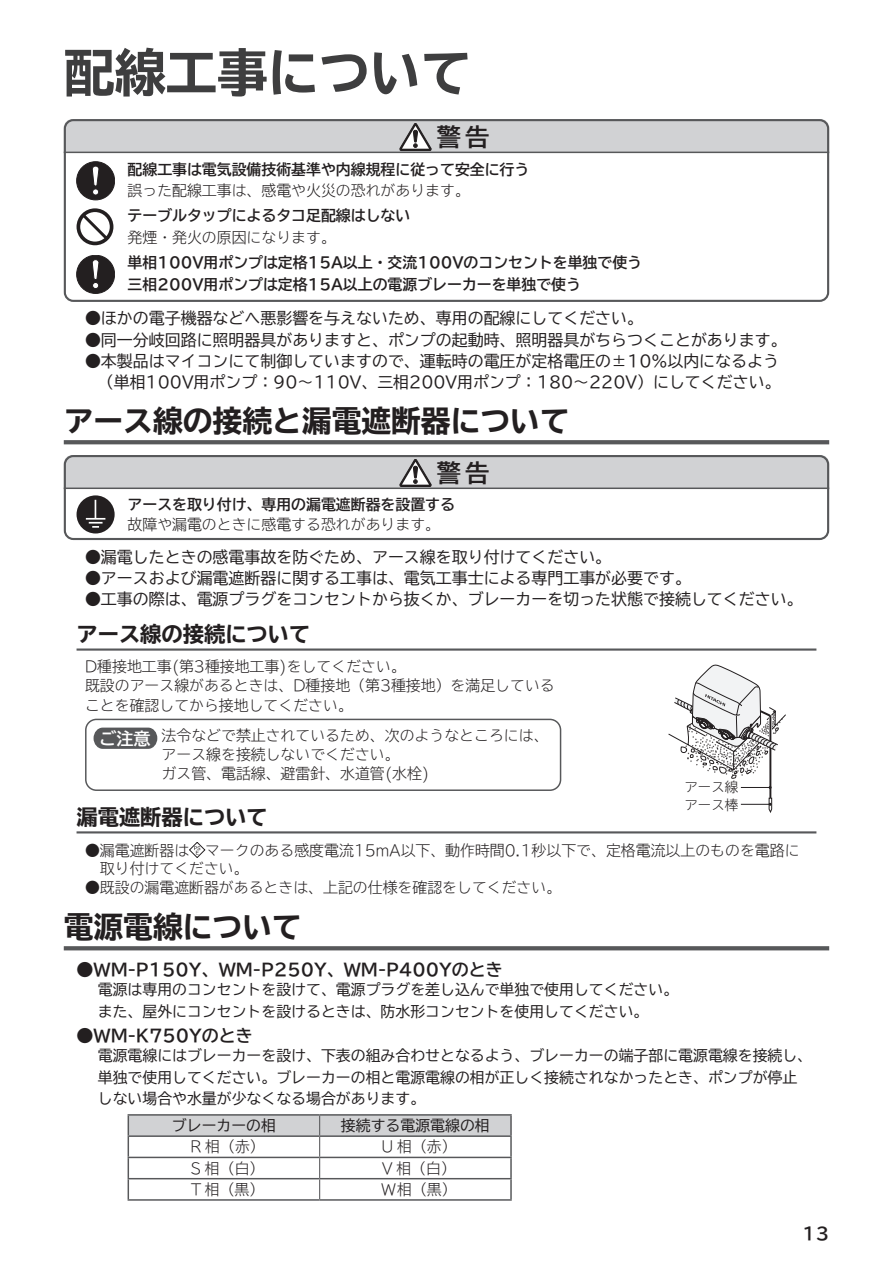
<style>
.page{position:relative;width:893px;height:1263px;background:#fff}
.page>*{position:absolute;margin:0;border:0;box-sizing:border-box;transform-origin:0 0}
.t1{font:700 expanded 51px "TBUD Go Std";color:#3e3e3f}
.t2{font:700 expanded 29.7px "TBUD Go Std";color:#231f20}
.t3{font:24.3px "TBUD Go Std Bold 90 pv RKSJ H";color:#231f20}
.t4{font:700 expanded 21.3px "TBUD Go Std";color:#231f20}
.t5{font:700 16.95px "TBUD Go Std";color:#231f20}
.t6{font:700 16.95px "TBUD Go Std";color:#fff}
.t7{font:15.9px/21.3px "TBUD Go Std";color:#231f20;text-align:right}
.t8{font:300 14.85px/19.2px "TBUD Go Std Super";color:#231f20}
.t9{font:14.85px/21.3px "TBUD Go Std";color:#231f20}
.t10{font:700 14.85px/21.3px "TBUD Go Std";color:#231f20}
.t11{font:13.5px/17.9px "TBUD Go Std Super Light 90 pv RKSJ H";color:#231f20}
</style>
<div class="page">
<svg style="left:189px;top:842px;width:16px;height:16px"></svg>
<div style="left:64px;top:119px;width:765px;height:183px;border:2px solid #57585a;border-radius:9px"></div>
<svg style="left:77px;top:162px;width:38px;height:38px"></svg>
<svg style="left:77px;top:255px;width:38px;height:39px"></svg>
<svg style="left:64px;top:119px;width:765px;height:34px;background:#c2c3c5"></svg>
<svg style="left:77px;top:208px;width:36px;height:37px"></svg>
<svg style="left:64px;top:440px;width:765px;height:4px;background:#5c5d5f"></svg>
<div style="left:64px;top:455px;width:765px;height:85px;border:2px solid #57585a;border-radius:9px"></div>
<svg style="left:77px;top:495px;width:38px;height:38px"></svg>
<svg style="left:64px;top:455px;width:765px;height:34px;background:#c2c3c5"></svg>
<hr style="left:77px;top:648px;width:739px;height:3px;background:#57585a">
<div style="left:85px;top:719px;width:476px;height:72px;border:1px solid #57585a;border-radius:11px"></div>
<svg style="left:94px;top:728px;width:63px;height:21px"></svg>
<hr style="left:77px;top:831px;width:739px;height:2px;background:#57585a">
<svg style="left:64px;top:946px;width:765px;height:4px;background:#5e5f61"></svg>
<svg style="left:669px;top:665px;width:117px;height:148px"></svg>
<hr style="left:128px;top:1114px;width:192px;height:2px;background:#57585a">
<hr style="left:320px;top:1114px;width:192px;height:2px;background:#57585a">
<hr style="left:128px;top:1199px;width:192px;height:2px;background:#57585a">
<hr style="left:320px;top:1199px;width:192px;height:2px;background:#57585a">
<svg style="left:128px;top:1115px;width:384px;height:84px"></svg>
<h1 class="t1" style="left:64px;top:44px;width:410px">配線工事について</h1>
<h3 class="t3" style="left:437px;top:117px;width:54px">警告</h3>
<p class="t10" style="left:128px;top:159px;width:403px">配線工事は電気設備技術基準や内線規程に従って安全に行う</p>
<p class="t8" style="left:128px;top:180px;width:344px">誤った配線工事は、感電や火災の恐れがあります。</p>
<p class="t10" style="left:128px;top:205px;width:284px">テーブルタップによるタコ足配線はしない</p>
<p class="t8" style="left:128px;top:227px;width:210px">発煙・発火の原因になります。</p>
<p class="t10" style="left:128px;top:252px;width:516px">単相100V用ポンプは定格15A以上・交流100Vのコンセントを単独で使う三相200V用ポンプは定格15A以上の電源ブレーカーを単独で使う</p>
<p class="t7" style="left:85px;top:308px;width:560px">●ほかの電子機器などへ悪影響を与えないため、専用の配線にしてください。</p>
<p class="t7" style="left:85px;top:329px;width:695px">●同一分岐回路に照明器具がありますと、ポンプの起動時、照明器具がちらつくことがあります｡</p>
<p class="t7" style="left:85px;top:350px;width:697px">●本製品はマイコンにて制御していますので、運転時の電圧が定格電圧の±10％以内になるよう（単相100V用ポンプ：90〜110V、三相200V用ポンプ：180〜220V）にしてください。</p>
<h2 class="t2" style="left:64px;top:405px;width:507px">アース線の接続と漏電遮断器について</h2>
<h3 class="t3" style="left:437px;top:453px;width:54px">警告</h3>
<p class="t10" style="left:128px;top:493px;width:329px">アースを取り付け、専用の漏電遮断器を設置する</p>
<p class="t8" style="left:128px;top:514px;width:314px">故障や漏電のときに感電する恐れがあります。</p>
<p class="t7" style="left:85px;top:546px;width:528px">●漏電したときの感電事故を防ぐため、アース線を取り付けてください。</p>
<p class="t7" style="left:85px;top:567px;width:607px">●アースおよび漏電遮断器に関する工事は、電気工事士による専門工事が必要です。</p>
<p class="t7" style="left:85px;top:588px;width:711px">●工事の際は、電源プラグをコンセントから抜くか、ブレーカーを切った状態で接続してください｡</p>
<h3 class="t4" style="left:77px;top:622px;width:235px">アース線の接続について</h3>
<p class="t8" style="left:85px;top:657px;width:471px">D種接地工事(第3種接地工事)をしてください。<br>既設のアース線があるときは、D種接地（第3種接地）を満足していることを確認してから接地してください。</p>
<p class="t6" style="left:100px;top:724px;width:53px">ご注意</p>
<p class="t8" style="left:162px;top:725px;width:388px">法令などで禁止されているため、次のようなところには、アース線を接続しないでください。<br>ガス管、電話線、避雷針、水道管(水栓)</p>
<h3 class="t4" style="left:77px;top:805px;width:193px">漏電遮断器について</h3>
<p class="t11" style="left:684px;top:777px;width:55px">アース線アース棒</p>
<p class="t8" style="left:100px;top:840px;width:701px;line-height:18.6px;text-indent:-15px">●漏電遮断器は マークのある感度電流15mA以下、動作時間0.1秒以下で、定格電流以上のものを電路に取り付けてください。</p>
<p class="t8" style="left:85px;top:878px;width:478px">●既設の漏電遮断器があるときは、上記の仕様を確認をしてください。</p>
<h2 class="t2" style="left:64px;top:911px;width:240px">電源電線について</h2>
<p class="t5" style="left:77px;top:956px;width:428px">●WM-P150Y、WM-P250Y、WM-P400Yのとき</p>
<p class="t9" style="left:98px;top:979px;width:582px">電源は専用のコンセントを設けて、電源プラグを差し込んで単独で使用してください。また、屋外にコンセントを設けるときは、防水形コンセントを使用してください。</p>
<p class="t5" style="left:77px;top:1022px;width:178px">●WM-K750Yのとき</p>
<p class="t9" style="left:98px;top:1045px;width:716px">電源電線にはブレーカーを設け、下表の組み合わせとなるよう、ブレーカーの端子部に電源電線を接続し、単独で使用してください。ブレーカーの相と電源電線の相が正しく接続されなかったとき、ポンプが停止しない場合や水量が少なくなる場合があります。</p>
<p class="t9" style="left:172px;top:1115px;width:106px">ブレーカーの相</p>
<p class="t9" style="left:341px;top:1115px;width:150px">接続する電源電線の相</p>
<p class="t8" style="left:191px;top:1137px;width:76px">R 相（赤）</p>
<p class="t8" style="left:381px;top:1137px;width:77px">U 相（赤）</p>
<p class="t8" style="left:191px;top:1158px;width:75px">S 相（白）</p>
<p class="t8" style="left:382px;top:1158px;width:75px">V 相（白）</p>
<p class="t8" style="left:191px;top:1179px;width:75px">T 相（黒）</p>
<p class="t8" style="left:381px;top:1179px;width:77px">W相（黒）</p>
<p class="t5" style="left:802px;top:1219px;width:28px">13</p>
</div>
